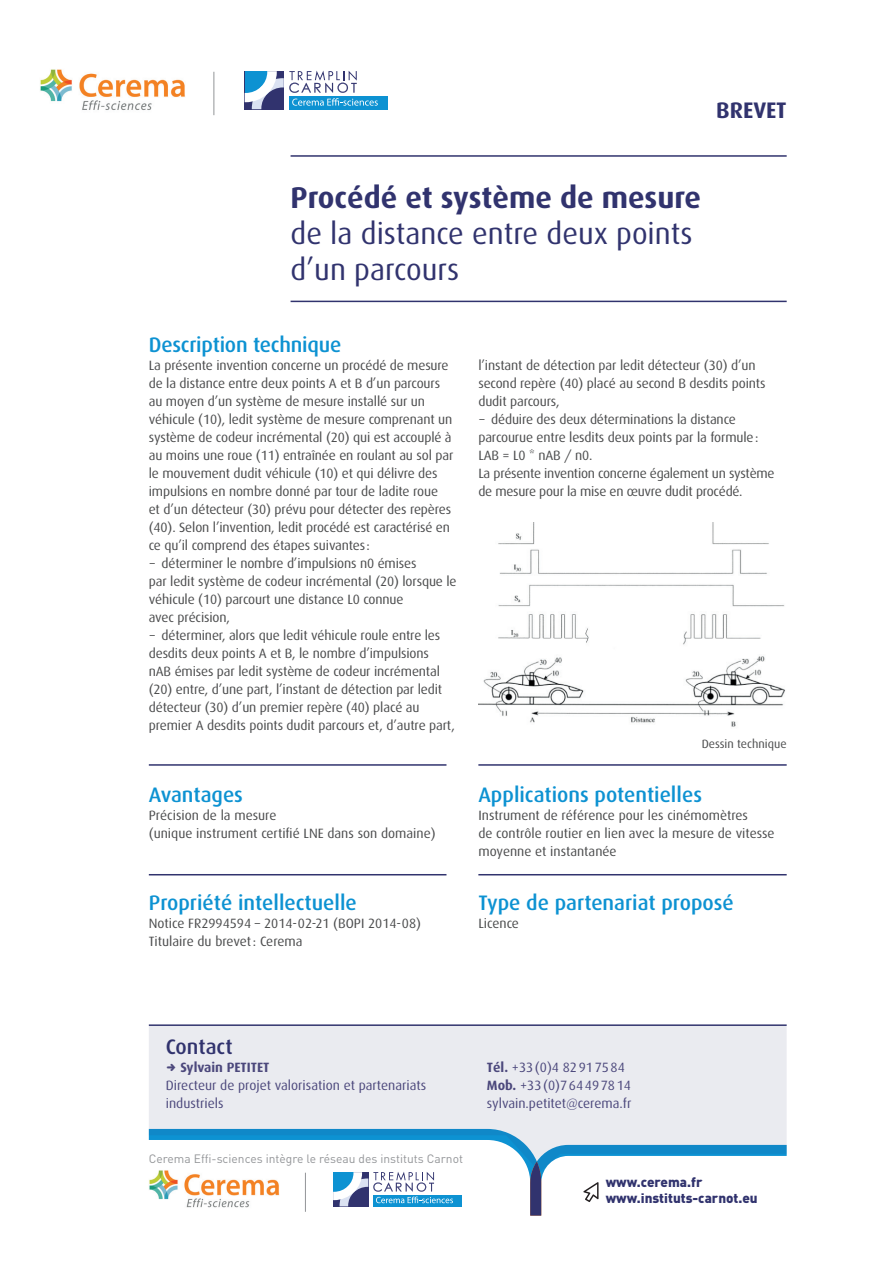
<style>
.page{position:relative;width:893px;height:1263px;background:#fff}
.page>*{position:absolute;margin:0;border:0;box-sizing:border-box;transform-origin:0 0}
.t1{font:30px/36px "Dax";color:#31336e}
.t2{font:700 30px "Dax";color:#31336e}
.t3{font:700 22.5px "Dax";color:#31336e}
.t4{font:500 21px "Dax";color:#0d92d2}
.t5{font:500 21px "Dax";color:#31336e}
.t6{font:13.5px/18px "Dax";letter-spacing:-.01em;color:#4b4c4d}
.t7{font:13.5px/18px "Dax";color:#4c487c}
.t8{font:900 13.5px/16.2px "DIN";color:#31336e}
.t9{font:700 13.5px "Dax";color:#4c487c}
.t10{font:12px "DIN";color:#939598}
.t11{font:12px "Dax";color:#4b4c4d}
.s1{font-weight:700}
</style>
<div class="page">
<hr style="left:213px;top:72px;width:1px;height:43px;background:#939598">
<div style="left:289px;top:96px;width:98px;height:13px;background:#0d92d2"></div>
<svg style="left:245px;top:71px;width:133px;height:38px"></svg>
<img style="left:40px;top:69px;width:145px;height:41px">
<div style="left:149px;top:1026px;width:638px;height:103px;background:#eaebf0"></div>
<hr style="left:149px;top:1024px;width:638px;height:2px;background:#31336e">
<svg style="left:149px;top:1129px;width:638px;height:86px"></svg>
<img style="left:149px;top:1169px;width:131px;height:40px">
<hr style="left:291px;top:301px;width:496px;height:1px;background:#31336e">
<hr style="left:291px;top:155px;width:496px;height:2px;background:#31336e">
<hr style="left:149px;top:874px;width:297px;height:1px;background:#31336e">
<hr style="left:478px;top:874px;width:309px;height:1px;background:#31336e">
<hr style="left:149px;top:764px;width:297px;height:2px;background:#31336e">
<hr style="left:478px;top:764px;width:309px;height:2px;background:#31336e">
<img style="left:478px;top:523px;width:307px;height:204px">
<svg style="left:167px;top:1063px;width:8px;height:8px"></svg>
<h2 class="t3" style="left:716px;top:97px;width:72px">BREVET</h2>
<h1 class="t2" style="left:291px;top:180px;width:412px">Procédé et système de mesure</h1>
<h1 class="t1" style="left:291px;top:216px;width:403px">de la distance entre deux points d’un parcours</h1>
<h3 class="t4" style="left:149px;top:333px;width:194px">Description technique</h3>
<p class="t6" style="left:149px;top:356px;width:309px">La présente invention concerne un procédé de mesure de la distance entre deux points A et B d’un parcours au moyen d’un système de mesure installé sur un véhicule (10), ledit système de mesure comprenant un système de codeur incrémental (20) qui est accouplé à au moins une roue (11) entraînée en roulant au sol par le mouvement dudit véhicule (10) et qui délivre des impulsions en nombre donné par tour de ladite roue<br>et d’un détecteur (30) prévu pour détecter des repères (40). Selon l’invention, ledit procédé est caractérisé en ce qu’il comprend des étapes suivantes :<br>− déterminer le nombre d’impulsions n0 émises<br>par ledit système de codeur incrémental (20) lorsque le véhicule (10) parcourt une distance L0 connue<br>avec précision,<br>− déterminer, alors que ledit véhicule roule entre les desdits deux points A et B, le nombre d’impulsions<br>nAB émises par ledit système de codeur incrémental (20) entre, d’une part, l’instant de détection par ledit détecteur (30) d’un premier repère (40) placé au premier A desdits points dudit parcours et, d’autre part,</p>
<p class="t6" style="left:478px;top:356px;width:298px">l’instant de détection par ledit détecteur (30) d’un second repère (40) placé au second B desdits points dudit parcours,<br>− déduire des deux déterminations la distance parcourue entre lesdits deux points par la formule:<br>LAB = L0 * nAB / n0.<br>La présente invention concerne également un système de mesure pour la mise en œuvre dudit procédé.</p>
<h3 class="t4" style="left:149px;top:783px;width:96px">Avantages</h3>
<p class="t6" style="left:149px;top:806px;width:288px">Précision de la mesure<br>(unique instrument certifié LNE dans son domaine)</p>
<h3 class="t4" style="left:149px;top:891px;width:210px">Propriété intellectuelle</h3>
<p class="t6" style="left:149px;top:914px;width:274px">Notice FR2994594 – 2014-02-21 (BOPI 2014-08)<br>Titulaire du brevet: Cerema</p>
<p class="t11" style="left:702px;top:737px;width:87px">Dessin technique</p>
<h3 class="t4" style="left:478px;top:783px;width:225px">Applications potentielles</h3>
<p class="t6" style="left:478px;top:806px;width:298px">I nstrument de référence pour les cinémomètres<br>de contrôle routier en lien avec la mesure de vitesse moyenne et instantanée</p>
<h3 class="t4" style="left:478px;top:891px;width:257px">Type de partenariat proposé</h3>
<p class="t6" style="left:478px;top:914px;width:42px">Licence</p>
<h3 class="t5" style="left:166px;top:1035px;width:68px">Contact</h3>
<p class="t9" style="left:180px;top:1059px;width:90px">Sylvain PETITET</p>
<p class="t7" style="left:166px;top:1076px;width:262px">Directeur de projet valorisation et partenariats industriels</p>
<p class="t10" style="left:149px;top:1151px;width:316px">Cerema Effi-sciences intègre le réseau des instituts Carnot</p>
<p class="t7" style="left:487px;top:1058px;width:146px"><span class="s1">Tél.</span> +33(0)4 82917584<br><span class="s1">Mob.</span> +33(0)764497814 sylvain.petitet@cerema.fr</p>
<p class="t8" style="left:606px;top:1173px;width:154px">www.cerema.fr www.instituts-carnot.eu</p>
</div>
